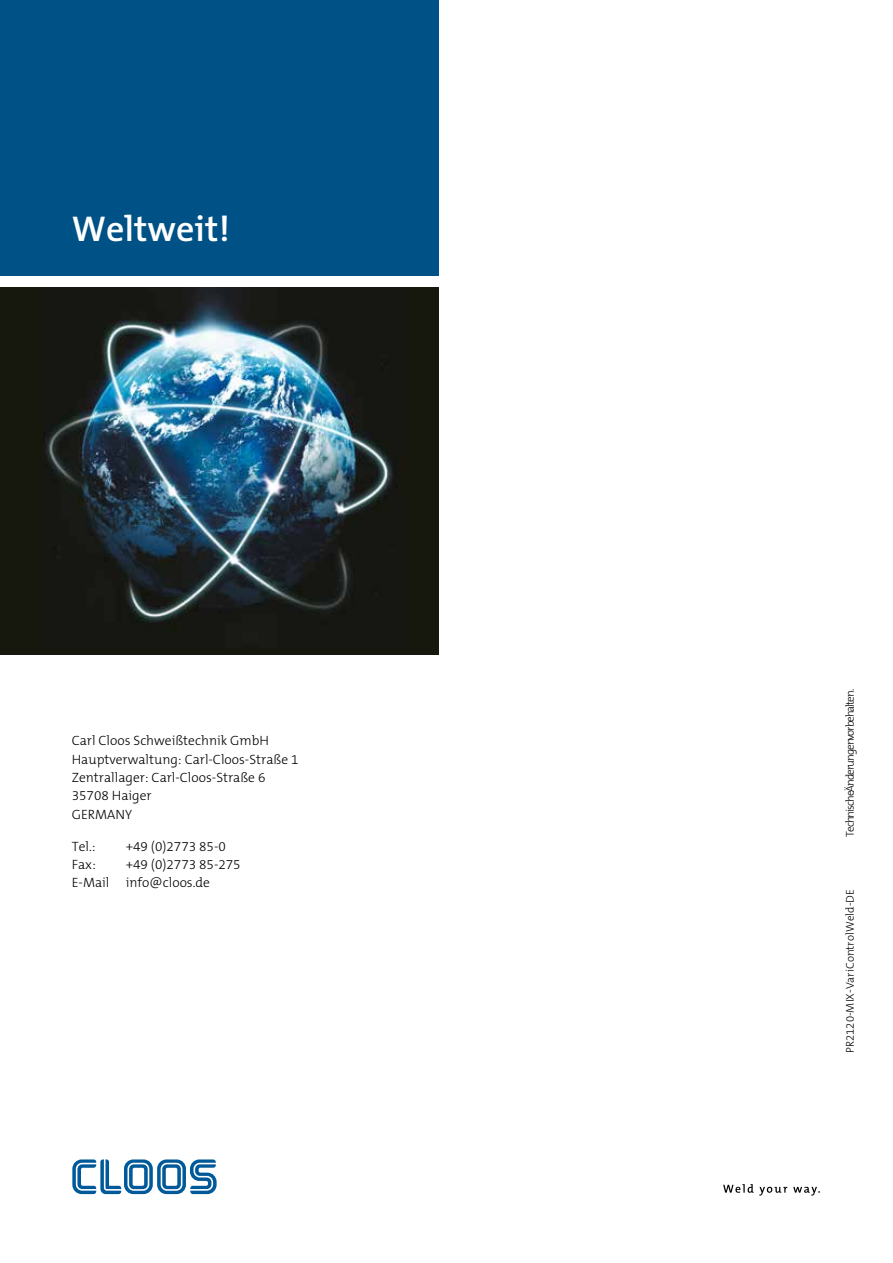
<style>
.page{position:relative;width:893px;height:1263px;background:#fff}
.page>*{position:absolute;margin:0;border:0;box-sizing:border-box;transform-origin:0 0}
.t1{font:600 36px "The Mix B6";color:#fff}
.t2{font:300 13.5px/18.3px "The Mix B3";color:#000}
.t3{font:300 11.25px "The Mix B3";letter-spacing:-.085em;color:#000}
.t4{font:300 11.25px "The Mix B3";color:#000}
</style>
<div class="page">
<img style="left:0;top:287px;width:438px;height:367px">
<div style="left:0;top:0;width:438px;height:276px;background:#005286"></div>
<svg style="left:72px;top:1159px;width:145px;height:35px"></svg>
<svg style="left:723px;top:1184px;width:64px;height:11px"></svg>
<svg style="left:793px;top:1187px;width:27px;height:8px"></svg>
<h1 class="t1" style="left:72px;top:210px;width:160px">Weltweit!</h1>
<p class="t2" style="left:72px;top:732px;width:228px">Carl Cloos Schweißtechnik GmbH<br>Hauptverwaltung: Carl-Cloos-Straße 1<br>Zentrallager: Carl-Cloos-Straße 6<br>35708 Haiger<br>GERMANY</p>
<p class="t2" style="left:72px;top:837px;width:25px">Tel.:</p>
<p class="t2" style="left:126px;top:837px;width:102px">+49 (0)2773 85-0</p>
<p class="t2" style="left:72px;top:856px;width:26px">Fax:</p>
<p class="t2" style="left:72px;top:856px;width:170px;text-indent:54px">+49 (0)2773 85-275<br>E-Mail info@cloos.de</p>
<p class="t3" style="left:844px;top:837px;width:150px;rotate:-90deg">Technische Änderungen vorbehalten.</p>
<p class="t4" style="left:844px;top:1053px;width:165px;rotate:-90deg">PR2120-MIX-VariControlWeld-DE</p>
</div>
